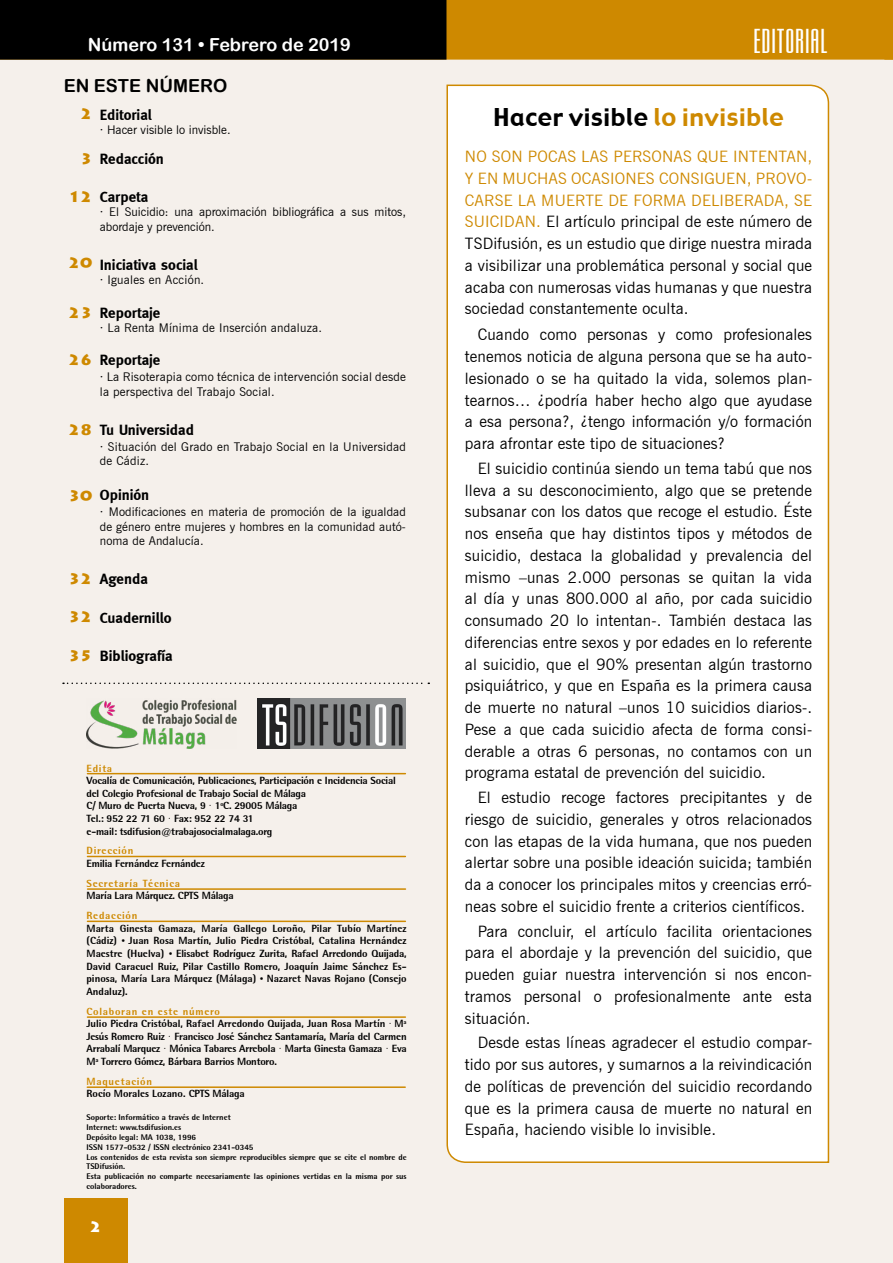
<style>
.page{position:relative;width:893px;height:1263px;background:#fff}
.page>*{position:absolute;margin:0;border:0;box-sizing:border-box;transform-origin:0 0}
.t1{font:36px "Mekanik Let Plain";letter-spacing:.025em;color:#fff}
.t2{font:24px "Gadget";letter-spacing:.03em;color:#000}
.t3{font:18px "Arial Rounded MT Bold";color:#fff}
.t4{font:18px "Arial Rounded MT Bold";color:#000}
.t5{font:15.75px/21.8px "News Gothic BT";letter-spacing:.01em;color:#000;text-align:justify}
.t6{font:700 15px "Meta";color:#000}
.t7{font:900 15px "Lithos Pro";color:#ce8900}
.t8{font:900 15px "Lithos Pro";color:#fff}
.t9{font:12px/14.4px "News Gothic BT";letter-spacing:.02em;color:#000}
.t10{font:12px/14.4px "News Gothic BT";color:#000}
.t11{font:800 10.5px/12.6px "Rotis Semi Sans";letter-spacing:-.02em;color:#000}
.t12{font:800 10.5px "Rotis Semi Sans";letter-spacing:.07em;color:#ce8900}
.t13{font:800 10.5px "Rotis Semi Sans";color:#000}
.t14{font:800 8.25px/9.9px "Rotis Semi Sans";color:#000}
.s1{font-family:"Times New Roman";font-weight:400}
.s2{color:#ce8900}
</style>
<div class="page">
<div style="left:0;top:0;width:892px;height:1263px;background:#f5f0eb"></div>
<div style="left:446px;top:0;width:438px;height:60px;background:#ce8900"></div>
<div style="left:0;top:0;width:446px;height:60px;background:#000"></div>
<svg style="left:63px;top:682px;width:366px;height:2px"></svg>
<img style="left:258px;top:698px;width:148px;height:51px">
<hr style="left:87px;top:773px;width:318px;height:1px;background:#ce8900">
<hr style="left:87px;top:856px;width:318px;height:1px;background:#ce8900">
<hr style="left:87px;top:920px;width:318px;height:2px;background:#ce8900">
<hr style="left:87px;top:1016px;width:318px;height:2px;background:#ce8900">
<hr style="left:87px;top:1086px;width:318px;height:2px;background:#ce8900">
<hr style="left:88px;top:888px;width:317px;height:2px;background:#ce8900">
<div style="left:446px;top:84px;width:384px;height:1079px;background:#fff"></div>
<svg style="left:884px;top:0;width:9px;height:60px"></svg>
<img style="left:87px;top:699px;width:150px;height:50px">
<div style="left:64px;top:1198px;width:64px;height:65px;background:#ce8900"></div>
<p class="t3" style="left:88px;top:34px;width:265px">Número 131 • Febrero de 2019</p>
<h1 class="t1" style="left:753px;top:23px;width:76px">EDITORIAL</h1>
<p class="t4" style="left:64px;top:75px;width:165px">EN ESTE NÚMERO</p>
<p class="t7" style="left:80px;top:105px;width:14px">2</p>
<p class="t7" style="left:80px;top:150px;width:14px">3</p>
<p class="t7" style="left:68px;top:187px;width:26px">12</p>
<p class="t6" style="left:100px;top:106px;width:54px">Editorial</p>
<p class="t10" style="left:100px;top:123px;width:132px">· Hacer visible lo invisble.</p>
<p class="t6" style="left:100px;top:150px;width:66px">Redacción</p>
<p class="t6" style="left:100px;top:188px;width:50px">Carpeta</p>
<p class="t10" style="left:100px;top:205px;width:308px">· El Suicidio: una aproximación bibliográfica a sus mitos, abordaje y prevención.</p>
<p class="t6" style="left:100px;top:256px;width:99px">Iniciativa social</p>
<p class="t9" style="left:100px;top:273px;width:106px">· Iguales en Acción.</p>
<p class="t6" style="left:100px;top:304px;width:62px">Reportaje</p>
<p class="t9" style="left:100px;top:321px;width:224px">· La Renta Mínima de Inserción andaluza.</p>
<p class="t6" style="left:100px;top:352px;width:62px">Reportaje</p>
<p class="t9" style="left:100px;top:370px;width:308px">· La Risoterapia como técnica de intervención social desde la perspectiva del Trabajo Social.</p>
<p class="t6" style="left:100px;top:421px;width:96px">Tu Universidad</p>
<p class="t9" style="left:100px;top:439px;width:308px">· Situación del Grado en Trabajo Social en la Universidad de Cádiz.</p>
<p class="t6" style="left:100px;top:487px;width:51px">Opinión</p>
<p class="t9" style="left:100px;top:505px;width:308px;text-align:justify">· Modificaciones en materia de promoción de la igualdad de género entre mujeres y hombres en la comunidad autó&shy;noma de Andalucía.</p>
<p class="t6" style="left:100px;top:570px;width:50px">Agenda</p>
<p class="t6" style="left:100px;top:609px;width:73px">Cuadernillo</p>
<p class="t6" style="left:100px;top:647px;width:74px">Bibliografía</p>
<p class="t7" style="left:68px;top:254px;width:26px">20</p>
<p class="t7" style="left:68px;top:303px;width:26px">23</p>
<p class="t7" style="left:68px;top:350px;width:26px">26</p>
<p class="t7" style="left:68px;top:420px;width:26px">28</p>
<p class="t7" style="left:68px;top:487px;width:26px">30</p>
<p class="t7" style="left:68px;top:569px;width:26px">32</p>
<p class="t7" style="left:68px;top:607px;width:26px">32</p>
<p class="t7" style="left:68px;top:646px;width:26px">35</p>
<p class="t12" style="left:87px;top:761px;width:27px">Edita</p>
<p class="t11" style="left:87px;top:774px;width:311px">Vocalía de Comunicación, Publicaciones, Participación e Incidencia Social del Colegio Profesional de Trabajo Social de Málaga<br>C/ Muro de Puerta Nueva, 9 <span class="s1">·</span> 1ºC. 29005 Málaga<br>Tel.: 952 22 71 60 <span class="s1">·</span> Fax: 952 22 74 31<br>e-mail: tsdifusion@trabajosocialmalaga.org</p>
<p class="t12" style="left:87px;top:844px;width:48px">Dirección</p>
<p class="t11" style="left:87px;top:857px;width:120px">Emilia Fernández Fernández</p>
<p class="t12" style="left:87px;top:877px;width:95px">Secretaría Técnica</p>
<p class="t11" style="left:87px;top:889px;width:149px">María Lara Márquez. CPTS Málaga</p>
<p class="t12" style="left:87px;top:909px;width:52px">Redacción</p>
<p class="t11" style="left:87px;top:922px;width:322px;text-align:justify">Marta Ginesta Gamaza, María Gallego Loroño, Pilar Tubío Martínez (Cádiz) <span class="s1">•</span> Juan Rosa Martín, Julio Piedra Cristóbal, Catalina Hernández Maestre (Huelva) <span class="s1">•</span> Elisabet Rodríguez Zurita, Rafael Arredondo Quijada, David Caracuel Ruiz, Pilar Castillo Romero, Joaquín Jaime Sánchez Es&shy;pinosa, María Lara Márquez (Málaga) <span class="s1">•</span> Nazaret Navas Rojano (Consejo Andaluz).</p>
<p class="t11" style="left:87px;top:1004px;width:322px"><span class="s2">Colaboran en este número<br></span>Julio Piedra Cristóbal, Rafael Arredondo Quijada, Juan Rosa Martín <span class="s1">·</span> Mª Jesús Romero Ruiz <span class="s1">·</span> Francisco José Sánchez Santamaría, María del Carmen Arrabalí Marquez <span class="s1">·</span> Mónica Tabares Arrebola <span class="s1">·</span> Marta Ginesta Gamaza <span class="s1">·</span> Eva Mª Torrero Gómez, Bárbara Barrios Montoro.</p>
<p class="t12" style="left:87px;top:1075px;width:67px">Maquetación</p>
<p class="t13" style="left:87px;top:1087px;width:160px">Rocío Morales Lozano. CPTS Málaga</p>
<p class="t14" style="left:87px;top:1112px;width:322px">Soporte: Informático a través de Internet<br>Internet: www.tsdifusion.es<br>Depósito legal: MA 1038, 1996<br>ISSN 1577-0532 / ISSN electrónico 2341-0345<br>Los contenidos de esta revista son siempre reproducibles siempre que se cite el nombre de TSDifusión.<br>Esta publicación no comparte necesariamente las opiniones vertidas en la misma por sus colaboradores.</p>
<p class="t8" style="left:90px;top:1217px;width:14px">2</p>
<h2 class="t2" style="left:493px;top:102px;width:292px">Hacer visible <span class="s2">lo invisible</span></h2>
<p class="t5" style="left:465px;top:146px;width:349px"><span class="s2">NO SON POCAS LAS PERSONAS QUE INTENTAN, Y EN MUCHAS OCASIONES CONSIGUEN, PROVO-CARSE LA MUERTE DE FORMA DELIBERADA, SE SUICIDAN.</span> El artículo principal de este número de TSDifusión, es un estudio que dirige nuestra mirada a visibilizar una problemática personal y social que acaba con numerosas vidas humanas y que nuestra sociedad constantemente oculta.</p>
<p class="t5" style="left:465px;top:324px;width:349px;text-indent:13px">Cuando como personas y como profesionales tenemos noticia de alguna persona que se ha auto&shy;lesionado o se ha quitado la vida, solemos plan&shy;tearnos… ¿podría haber hecho algo que ayudase a esa persona?, ¿tengo información y/o formación para afrontar este tipo de situaciones?</p>
<p class="t5" style="left:465px;top:457px;width:349px;text-indent:13px">El suicidio continúa siendo un tema tabú que nos lleva a su desconocimiento, algo que se pretende subsanar con los datos que recoge el estudio. Éste nos enseña que hay distintos tipos y métodos de suicidio, destaca la globalidad y prevalencia del mismo –unas 2.000 personas se quitan la vida al día y unas 800.000 al año, por cada suicidio consumado 20 lo intentan-. También destaca las diferencias entre sexos y por edades en lo referente al suicidio, que el 90% presentan algún trastorno psiquiátrico, y que en España es la primera causa de muerte no natural –unos 10 suicidios diarios-.<br>Pese a que cada suicidio afecta de forma consi&shy;derable a otras 6 personas, no contamos con un programa estatal de prevención del suicidio.</p>
<p class="t5" style="left:465px;top:786px;width:349px;text-indent:13px">El estudio recoge factores precipitantes y de riesgo de suicidio, generales y otros relacionados con las etapas de la vida humana, que nos pueden alertar sobre una posible ideación suicida; también da a conocer los principales mitos y creencias erró&shy;neas sobre el suicidio frente a criterios científicos.</p>
<p class="t5" style="left:465px;top:920px;width:349px;text-indent:13px">Para concluir, el artículo facilita orientaciones para el abordaje y la prevención del suicidio, que pueden guiar nuestra intervención si nos encon&shy;tramos personal o profesionalmente ante esta situación.</p>
<p class="t5" style="left:465px;top:1032px;width:349px;text-indent:13px">Desde estas líneas agradecer el estudio compar&shy;tido por sus autores, y sumarnos a la reivindicación de políticas de prevención del suicidio recordando que es la primera causa de muerte no natural en España, haciendo visible lo invisible.</p>
</div>
